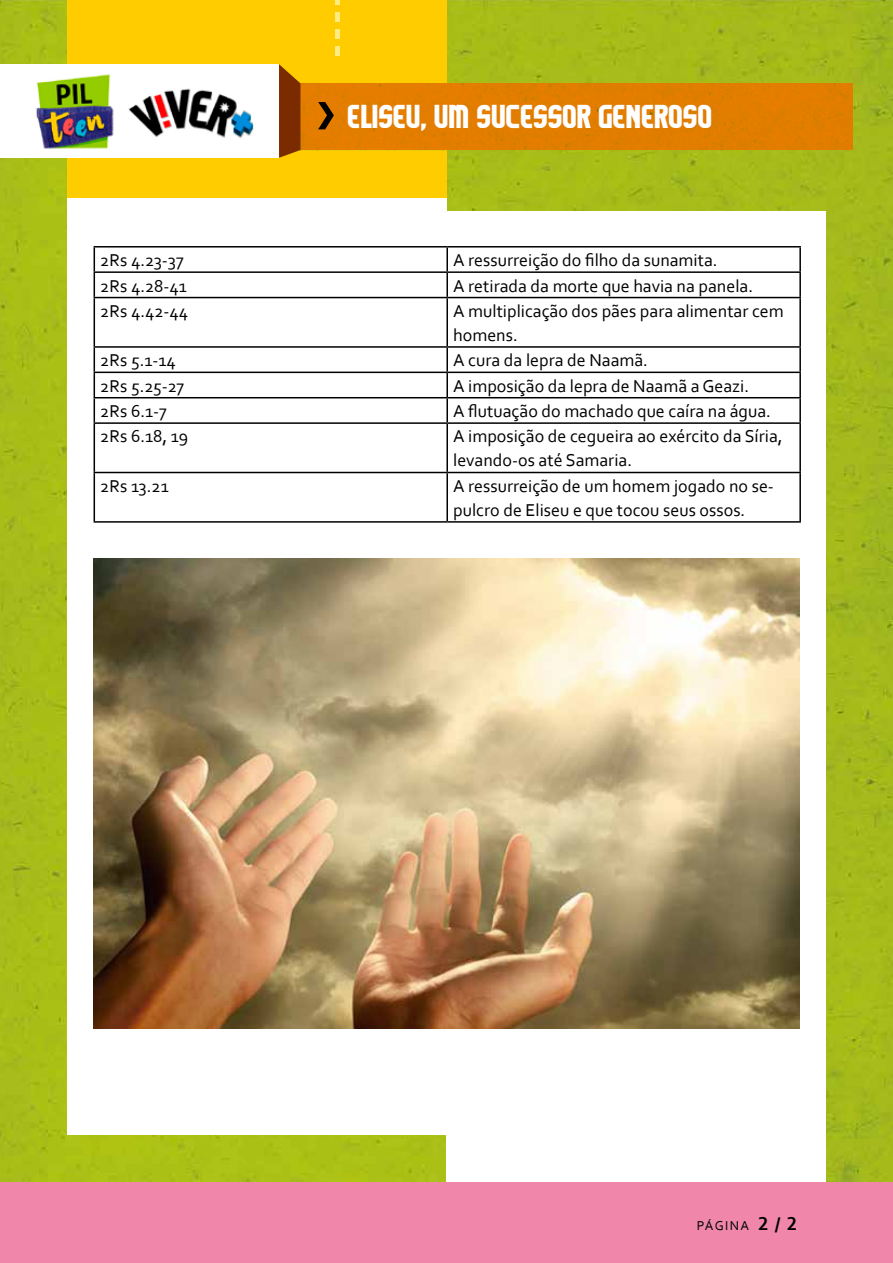
<style>
.page{position:relative;width:893px;height:1263px;background:#fff}
.page>*{position:absolute;margin:0;border:0;box-sizing:border-box;transform-origin:0 0}
.t1{font:30px "Komikazoom";color:#fff}
.t2{font:18px/24px "Corbel";color:#000}
.t3{font:13.5px "Corbel";letter-spacing:.1em;color:#000}
.s1{font-weight:700;font-size:19.5px}
</style>
<div class="page">
<img style="left:0;top:0;width:893px;height:1182px">
<div style="left:67px;top:0;width:379px;height:222px;background:#fc0"></div>
<div style="left:67px;top:198px;width:379px;height:936px;background:#fff"></div>
<div style="left:446px;top:211px;width:379px;height:1019px;background:#fff"></div>
<div style="left:300px;top:83px;width:553px;height:67px;background:#e27d00"></div>
<div style="left:0;top:64px;width:279px;height:94px;background:#fff"></div>
<svg style="left:318px;top:102px;width:16px;height:27px"></svg>
<div style="left:0;top:1182px;width:893px;height:81px;background:#f087aa"></div>
<svg style="left:279px;top:64px;width:21px;height:94px;background:#8d4300"></svg>
<svg style="left:335px;top:0;width:5px;height:5px"></svg>
<div style="left:335px;top:12px;width:5px;height:10px;background:#ffec80"></div>
<div style="left:335px;top:29px;width:5px;height:10px;background:#ffec80"></div>
<div style="left:335px;top:46px;width:5px;height:10px;background:#ffec80"></div>
<img style="left:36px;top:74px;width:218px;height:75px">
<hr style="left:94px;top:246px;width:353px;height:2px;background:#000">
<hr style="left:447px;top:246px;width:354px;height:2px;background:#000">
<hr style="left:446px;top:248px;width:2px;height:23px;background:#000">
<hr style="left:799px;top:248px;width:2px;height:23px;background:#000">
<hr style="left:94px;top:271px;width:353px;height:2px;background:#000">
<svg style="left:94px;top:248px;width:1px;height:49px"></svg>
<hr style="left:447px;top:271px;width:354px;height:2px;background:#000">
<hr style="left:446px;top:273px;width:2px;height:24px;background:#000">
<hr style="left:799px;top:273px;width:2px;height:24px;background:#000">
<hr style="left:94px;top:297px;width:353px;height:1px;background:#000">
<hr style="left:94px;top:298px;width:1px;height:48px;background:#000">
<hr style="left:447px;top:297px;width:354px;height:1px;background:#000">
<hr style="left:446px;top:298px;width:2px;height:48px;background:#000">
<hr style="left:799px;top:298px;width:2px;height:48px;background:#000">
<hr style="left:94px;top:346px;width:353px;height:2px;background:#000">
<hr style="left:447px;top:346px;width:354px;height:2px;background:#000">
<hr style="left:446px;top:348px;width:2px;height:24px;background:#000">
<hr style="left:799px;top:348px;width:2px;height:24px;background:#000">
<hr style="left:94px;top:372px;width:353px;height:1px;background:#000">
<hr style="left:447px;top:372px;width:354px;height:1px;background:#000">
<hr style="left:446px;top:373px;width:2px;height:24px;background:#000">
<hr style="left:799px;top:373px;width:2px;height:24px;background:#000">
<hr style="left:94px;top:397px;width:353px;height:1px;background:#000">
<svg style="left:94px;top:348px;width:1px;height:74px"></svg>
<hr style="left:447px;top:397px;width:354px;height:1px;background:#000">
<hr style="left:446px;top:398px;width:2px;height:24px;background:#000">
<hr style="left:799px;top:398px;width:2px;height:24px;background:#000">
<hr style="left:94px;top:422px;width:353px;height:2px;background:#000">
<hr style="left:94px;top:424px;width:1px;height:48px;background:#000">
<hr style="left:447px;top:422px;width:354px;height:2px;background:#000">
<hr style="left:446px;top:424px;width:2px;height:48px;background:#000">
<hr style="left:799px;top:424px;width:2px;height:48px;background:#000">
<hr style="left:94px;top:472px;width:353px;height:1px;background:#000">
<hr style="left:94px;top:473px;width:1px;height:48px;background:#000">
<hr style="left:447px;top:472px;width:354px;height:1px;background:#000">
<hr style="left:446px;top:473px;width:2px;height:48px;background:#000">
<hr style="left:799px;top:473px;width:2px;height:48px;background:#000">
<hr style="left:94px;top:521px;width:353px;height:2px;background:#000">
<hr style="left:447px;top:521px;width:354px;height:2px;background:#000">
<img style="left:94px;top:558px;width:705px;height:471px">
<h1 class="t1" style="left:347px;top:97px;width:366px">ELISEU, UM SUCESSOR GENEROSO</h1>
<p class="t2" style="left:100px;top:248px;width:85px">2Rs 4.23-37</p>
<p class="t2" style="left:453px;top:248px;width:266px">A ressurreição do filho da sunamita.</p>
<p class="t2" style="left:100px;top:273px;width:88px">2Rs 4.28-41</p>
<p class="t2" style="left:453px;top:273px;width:301px">A retirada da morte que havia na panela.</p>
<p class="t2" style="left:100px;top:298px;width:89px">2Rs 4.42-44</p>
<p class="t2" style="left:453px;top:298px;width:332px">A multiplicação dos pães para alimentar cem homens.</p>
<p class="t2" style="left:100px;top:348px;width:77px">2Rs 5.1-14</p>
<p class="t2" style="left:453px;top:348px;width:196px">A cura da lepra de Naamã.</p>
<p class="t2" style="left:100px;top:373px;width:85px">2Rs 5.25-27</p>
<p class="t2" style="left:453px;top:373px;width:297px">A imposição da lepra de Naamã a Geazi.</p>
<p class="t2" style="left:100px;top:399px;width:68px">2Rs 6.1-7</p>
<p class="t2" style="left:453px;top:399px;width:319px">A flutuação do machado que caíra na água.</p>
<p class="t2" style="left:100px;top:424px;width:90px">2Rs 6.18, 19</p>
<p class="t2" style="left:453px;top:424px;width:331px">A imposição de cegueira ao exército da Síria, levando-os até Samaria.</p>
<p class="t2" style="left:100px;top:473px;width:70px">2Rs 13.21</p>
<p class="t2" style="left:453px;top:473px;width:322px">A ressurreição de um homem jogado no se&shy;pulcro de Eliseu e que tocou seus ossos.</p>
<p class="t3" style="left:697px;top:1216px;width:102px">PÁGINA <span class="s1">2 / 2</span></p>
</div>
